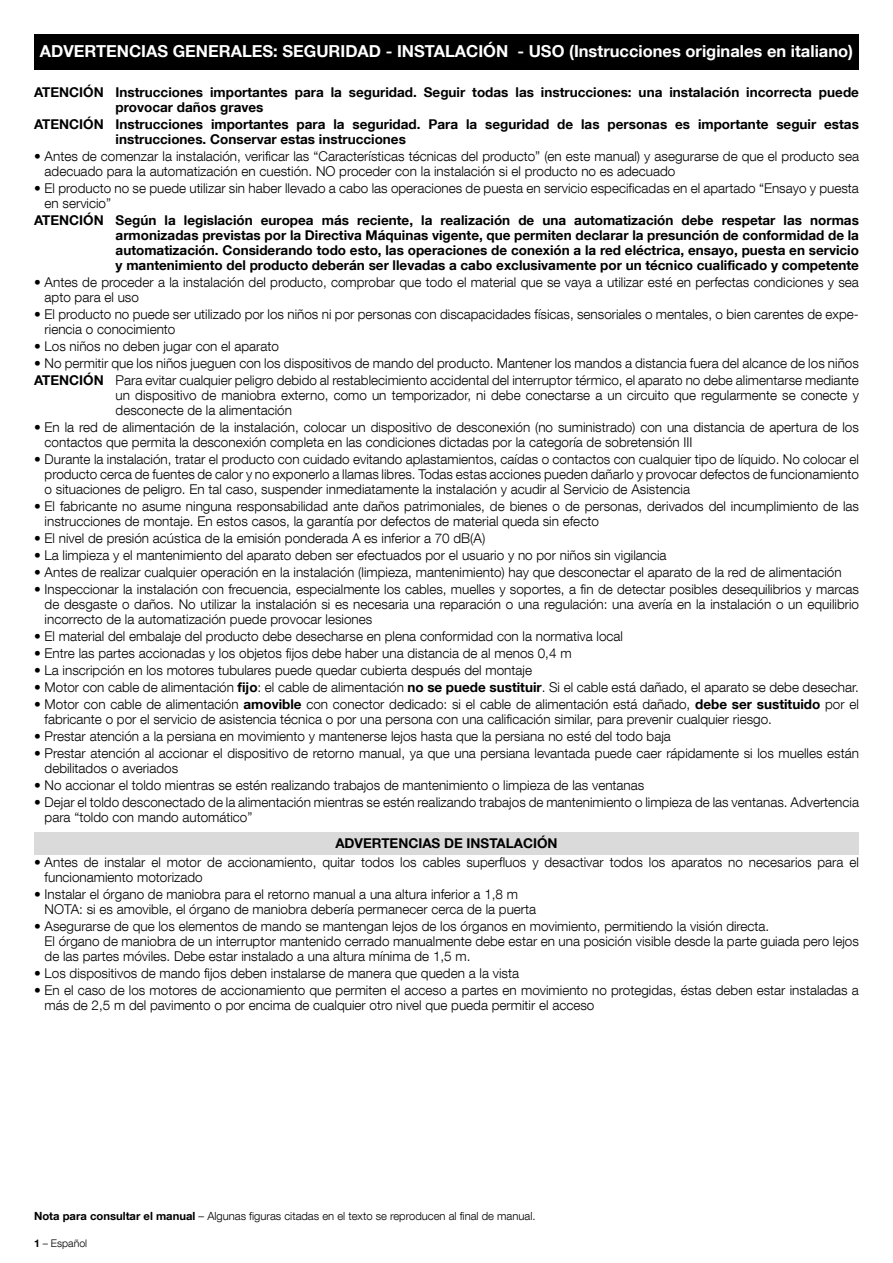
<style>
.page{position:relative;width:893px;height:1263px;background:#fff}
.page>*{position:absolute;margin:0;border:0;box-sizing:border-box;transform-origin:0 0}
.t1{font:700 16.5px "Helvetica Neue LT Com";color:#fff}
.t2{font:300 13.5px/15px "Helvetica Neue LT Com";color:#000}
.t3{font:700 13.5px/15px "Helvetica Neue LT Com";color:#000}
.t4{font:300 11.25px "Helvetica Neue LT Com";color:#000}
.t5{font:300 10.5px "Helvetica Neue LT Com";color:#000}
.s1{font-weight:700}
</style>
<div class="page">
<div style="left:34px;top:34px;width:825px;height:35px;background:#000"></div>
<div style="left:34px;top:832px;width:825px;height:22px;background:#dadada"></div>
<p class="t1" style="left:40px;top:41px;width:815px">ADVERTENCIAS GENERALES: SEGURIDAD - INSTALACIÓN - USO (Instrucciones originales en italiano)</p>
<p class="t3" style="left:116px;top:84px;width:745px;text-indent:-82px">ATENCIÓN Instrucciones importantes para la seguridad. Seguir todas las instrucciones: una instalación incorrecta puede provocar daños graves</p>
<p class="t3" style="left:116px;top:116px;width:745px;text-indent:-82px">ATENCIÓN Instrucciones importantes para la seguridad. Para la seguridad de las personas es importante seguir estas instrucciones. Conservar estas instrucciones</p>
<p class="t2" style="left:45px;top:148px;width:816px;text-indent:-11px"><span class="s1">•</span> Antes de comenzar la instalación, verificar las “Características técnicas del producto” (en este manual) y asegurarse de que el producto sea adecuado para la automatización en cuestión. NO proceder con la instalación si el producto no es adecuado</p>
<p class="t2" style="left:45px;top:180px;width:816px;text-indent:-11px"><span class="s1">•</span> El producto no se puede utilizar sin haber llevado a cabo las operaciones de puesta en servicio especificadas en el apartado “Ensayo y puesta en servicio”</p>
<p class="t3" style="left:116px;top:212px;width:745px;text-align:justify;text-indent:-82px">ATENCIÓN Según la legislación europea más reciente, la realización de una automatización debe respetar las normas armonizadas previstas por la Directiva Máquinas vigente, que permiten declarar la presunción de conformidad de la automatización. Considerando todo esto, las operaciones de conexión a la red eléctrica, ensayo, puesta en servicio y mantenimiento del producto deberán ser llevadas a cabo exclusivamente por un técnico cualificado y competente</p>
<p class="t2" style="left:45px;top:274px;width:816px;text-indent:-11px"><span class="s1">•</span> Antes de proceder a la instalación del producto, comprobar que todo el material que se vaya a utilizar esté en perfectas condiciones y sea apto para el uso</p>
<p class="t2" style="left:45px;top:306px;width:816px;text-indent:-11px"><span class="s1">•</span> El producto no puede ser utilizado por los niños ni por personas con discapacidades físicas, sensoriales o mentales, o bien carentes de expe&shy;riencia o conocimiento</p>
<p class="t2" style="left:34px;top:338px;width:246px"><span class="s1">•</span> Los niños no deben jugar con el aparato</p>
<p class="t2" style="left:34px;top:354px;width:826px;line-height:17px"><span class="s1">•</span> No permitir que los niños jueguen con los dispositivos de mando del producto. Mantener los mandos a distancia fuera del alcance de los niños<br><span class="s1">ATENCIÓN</span> Para evitar cualquier peligro debido al restablecimiento accidental del interruptor térmico, el aparato no debe alimentarse mediante</p>
<p class="t2" style="left:116px;top:387px;width:745px">un dispositivo de maniobra externo, como un temporizador, ni debe conectarse a un circuito que regularmente se conecte y desconecte de la alimentación</p>
<p class="t2" style="left:45px;top:419px;width:816px;text-indent:-11px"><span class="s1">•</span> En la red de alimentación de la instalación, colocar un dispositivo de desconexión (no suministrado) con una distancia de apertura de los contactos que permita la desconexión completa en las condiciones dictadas por la categoría de sobretensión III</p>
<p class="t2" style="left:45px;top:451px;width:816px;text-align:justify;text-indent:-11px"><span class="s1">•</span> Durante la instalación, tratar el producto con cuidado evitando aplastamientos, caídas o contactos con cualquier tipo de líquido. No colocar el producto cerca de fuentes de calor y no exponerlo a llamas libres. Todas estas acciones pueden dañarlo y provocar defectos de funcionamiento o situaciones de peligro. En tal caso, suspender inmediatamente la instalación y acudir al Servicio de Asistencia</p>
<p class="t2" style="left:45px;top:498px;width:816px;text-indent:-11px"><span class="s1">•</span> El fabricante no asume ninguna responsabilidad ante daños patrimoniales, de bienes o de personas, derivados del incumplimiento de las instrucciones de montaje. En estos casos, la garantía por defectos de material queda sin efecto</p>
<p class="t2" style="left:34px;top:530px;width:453px"><span class="s1">•</span> El nivel de presión acústica de la emisión ponderada A es inferior a 70 dB(A)</p>
<p class="t2" style="left:34px;top:547px;width:634px"><span class="s1">•</span> La limpieza y el mantenimiento del aparato deben ser efectuados por el usuario y no por niños sin vigilancia</p>
<p class="t2" style="left:34px;top:564px;width:809px"><span class="s1">•</span> Antes de realizar cualquier operación en la instalación (limpieza, mantenimiento) hay que desconectar el aparato de la red de alimentación</p>
<p class="t2" style="left:45px;top:581px;width:816px;text-align:justify;text-indent:-11px"><span class="s1">•</span> Inspeccionar la instalación con frecuencia, especialmente los cables, muelles y soportes, a fin de detectar posibles desequilibrios y marcas de desgaste o daños. No utilizar la instalación si es necesaria una reparación o una regulación: una avería en la instalación o un equilibrio incorrecto de la automatización puede provocar lesiones</p>
<p class="t2" style="left:34px;top:628px;width:591px"><span class="s1">•</span> El material del embalaje del producto debe desecharse en plena conformidad con la normativa local</p>
<p class="t2" style="left:34px;top:645px;width:539px"><span class="s1">•</span> Entre las partes accionadas y los objetos fijos debe haber una distancia de al menos 0,4 m</p>
<p class="t2" style="left:34px;top:662px;width:499px"><span class="s1">•</span> La inscripción en los motores tubulares puede quedar cubierta después del montaje</p>
<p class="t2" style="left:34px;top:679px;width:826px"><span class="s1">•</span> Motor con cable de alimentación <span class="s1">fijo</span>: el cable de alimentación <span class="s1">no se puede sustituir</span>. Si el cable está dañado, el aparato se debe desechar.</p>
<p class="t2" style="left:45px;top:696px;width:816px;text-indent:-11px"><span class="s1">•</span> Motor con cable de alimentación <span class="s1">amovible</span> con conector dedicado: si el cable de alimentación está dañado, <span class="s1">debe ser sustituido</span> por el fabricante o por el servicio de asistencia técnica o por una persona con una calificación similar, para prevenir cualquier riesgo.</p>
<p class="t2" style="left:34px;top:729px;width:638px"><span class="s1">•</span> Prestar atención a la persiana en movimiento y mantenerse lejos hasta que la persiana no esté del todo baja</p>
<p class="t2" style="left:45px;top:746px;width:816px;text-indent:-11px"><span class="s1">•</span> Prestar atención al accionar el dispositivo de retorno manual, ya que una persiana levantada puede caer rápidamente si los muelles están debilitados o averiados</p>
<p class="t2" style="left:34px;top:778px;width:612px"><span class="s1">•</span> No accionar el toldo mientras se estén realizando trabajos de mantenimiento o limpieza de las ventanas</p>
<p class="t2" style="left:45px;top:795px;width:816px;text-indent:-11px"><span class="s1">•</span> Dejar el toldo desconectado de la alimentación mientras se estén realizando trabajos de mantenimiento o limpieza de las ventanas. Advertencia para “toldo con mando automático”</p>
<p class="t3" style="left:335px;top:835px;width:224px">ADVERTENCIAS DE INSTALACIÓN</p>
<p class="t2" style="left:45px;top:855px;width:816px;text-indent:-11px"><span class="s1">•</span> Antes de instalar el motor de accionamiento, quitar todos los cables superfluos y desactivar todos los aparatos no necesarios para el funcionamiento motorizado</p>
<p class="t2" style="left:45px;top:887px;width:493px;text-indent:-11px"><span class="s1">•</span> Instalar el órgano de maniobra para el retorno manual a una altura inferior a 1,8 m<br>NOTA: si es amovible, el órgano de maniobra debería permanecer cerca de la puerta</p>
<p class="t2" style="left:45px;top:919px;width:816px;text-indent:-11px"><span class="s1">•</span> Asegurarse de que los elementos de mando se mantengan lejos de los órganos en movimiento, permitiendo la visión directa.<br>El órgano de maniobra de un interruptor mantenido cerrado manualmente debe estar en una posición visible desde la parte guiada pero lejos de las partes móviles. Debe estar instalado a una altura mínima de 1,5 m.</p>
<p class="t2" style="left:34px;top:966px;width:486px"><span class="s1">•</span> Los dispositivos de mando fijos deben instalarse de manera que queden a la vista</p>
<p class="t2" style="left:45px;top:983px;width:816px;text-indent:-11px"><span class="s1">•</span> En el caso de los motores de accionamiento que permiten el acceso a partes en movimiento no protegidas, éstas deben estar instaladas a más de 2,5 m del pavimento o por encima de cualquier otro nivel que pueda permitir el acceso</p>
<p class="t4" style="left:34px;top:1209px;width:503px"><span class="s1">Nota para consultar el manual</span> – Algunas figuras citadas en el texto se reproducen al final de manual.</p>
<p class="t5" style="left:34px;top:1237px;width:55px"><span class="s1">1</span> – Español</p>
</div>
